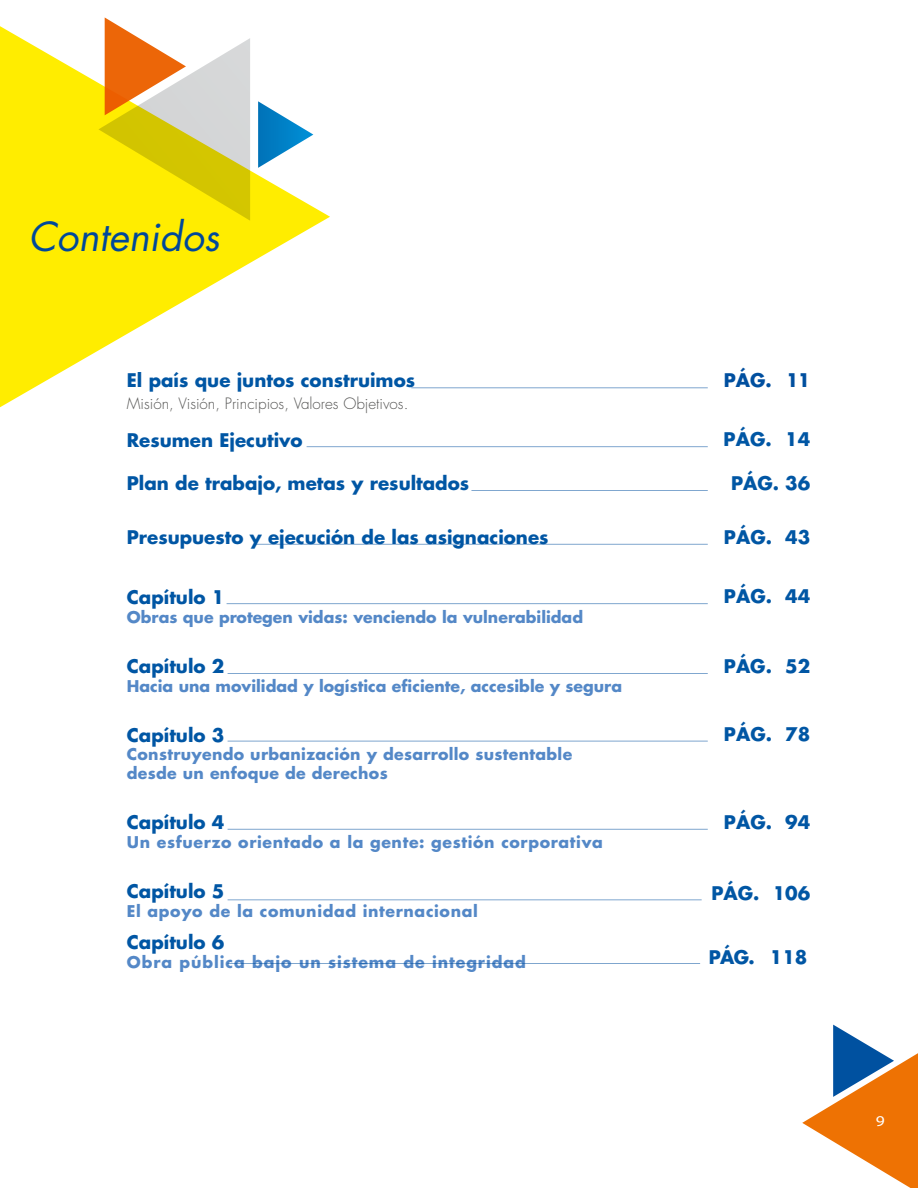
<style>
.page{position:relative;width:918px;height:1188px;background:#fff}
.page>*{position:absolute;margin:0;border:0;box-sizing:border-box;transform-origin:0 0}
.t1{font:italic 39px "Futura";color:#00489a}
.t2{font:700 18.3px "Futura";color:#0056a4}
.t3{font:700 18.3px "Futura";color:#004f9f}
.t4{font:700 15.75px "Futura";color:#5488c7}
.t5{font:700 15.75px "Futura";letter-spacing:.04em;color:#5488c7}
.t6{font:700 15.75px/18.9px "Futura";letter-spacing:.02em;color:#5488c7}
.t7{font:700 15.75px "Futura";letter-spacing:.06em;color:#5488c7}
.t8{font:300 15.3px "Futura";color:#575756}
.t9{font:15px "Myriad Pro";color:#fff;scale:1.17 1}
</style>
<div class="page">
<svg style="left:802px;top:1025px;width:116px;height:163px"></svg>
<hr style="left:411px;top:387px;width:297px;height:1px;background:#004f9f">
<hr style="left:227px;top:603px;width:481px;height:1px;background:#004f9f">
<hr style="left:307px;top:446px;width:401px;height:1px;background:#004f9f">
<hr style="left:471px;top:490px;width:237px;height:1px;background:#004f9f">
<hr style="left:255px;top:544px;width:453px;height:1px;background:#004f9f">
<hr style="left:228px;top:673px;width:480px;height:1px;background:#004f9f">
<hr style="left:228px;top:741px;width:480px;height:1px;background:#004f9f">
<hr style="left:228px;top:829px;width:480px;height:1px;background:#004f9f">
<hr style="left:228px;top:899px;width:474px;height:1px;background:#004f9f">
<hr style="left:228px;top:963px;width:472px;height:1px;background:#004f9f">
<svg style="left:0;top:26px;width:330px;height:382px;fill:#ffed00"></svg>
<svg style="left:258px;top:101px;width:55px;height:67px"></svg>
<svg style="left:98px;top:17px;width:152px;height:204px"></svg>
<p class="t1" style="left:29px;top:210px;width:192px">Contenidos</p>
<p class="t2" style="left:127px;top:368px;width:290px">El país que juntos construimos</p>
<p class="t8" style="left:127px;top:393px;width:283px">Misión, Visión, Principios, Valores Objetivos.</p>
<p class="t2" style="left:127px;top:427px;width:177px">Resumen Ejecutivo</p>
<p class="t2" style="left:127px;top:471px;width:344px">Plan de trabajo, metas y resultados</p>
<p class="t2" style="left:127px;top:524px;width:423px">Presupuesto y ejecución de las asignaciones</p>
<p class="t2" style="left:127px;top:584px;width:99px">Capítulo 1</p>
<p class="t4" style="left:127px;top:606px;width:458px">Obras que protegen vidas: venciendo la vulnerabilidad</p>
<p class="t2" style="left:127px;top:653px;width:99px">Capítulo 2</p>
<p class="t4" style="left:127px;top:675px;width:497px">Hacia una movilidad y logística eficiente, accesible y segura</p>
<p class="t2" style="left:127px;top:722px;width:99px">Capítulo 3</p>
<p class="t6" style="left:127px;top:745px;width:447px">Construyendo urbanización y desarrollo sustentable desde un enfoque de derechos</p>
<p class="t2" style="left:127px;top:810px;width:99px">Capítulo 4</p>
<p class="t5" style="left:127px;top:831px;width:478px">Un esfuerzo orientado a la gente: gestión corporativa</p>
<p class="t2" style="left:127px;top:879px;width:99px">Capítulo 5</p>
<p class="t5" style="left:127px;top:900px;width:353px">El apoyo de la comunidad internacional</p>
<p class="t2" style="left:127px;top:929px;width:99px">Capítulo 6</p>
<p class="t7" style="left:127px;top:951px;width:401px">Obra pública bajo un sistema de integridad</p>
<p class="t3" style="left:724px;top:368px;width:88px">PÁG. 11</p>
<p class="t2" style="left:724px;top:427px;width:88px">PÁG. 14</p>
<p class="t2" style="left:731px;top:471px;width:81px">PÁG. 36</p>
<p class="t2" style="left:724px;top:524px;width:88px">PÁG. 43</p>
<p class="t2" style="left:724px;top:584px;width:88px">PÁG. 44</p>
<p class="t2" style="left:724px;top:654px;width:88px">PÁG. 52</p>
<p class="t2" style="left:724px;top:721px;width:88px">PÁG. 78</p>
<p class="t2" style="left:724px;top:809px;width:88px">PÁG. 94</p>
<p class="t2" style="left:711px;top:880px;width:100px">PÁG. 106</p>
<p class="t2" style="left:709px;top:944px;width:100px">PÁG. 118</p>
<p class="t9" style="left:876px;top:1112px;width:9px">9</p>
</div>
